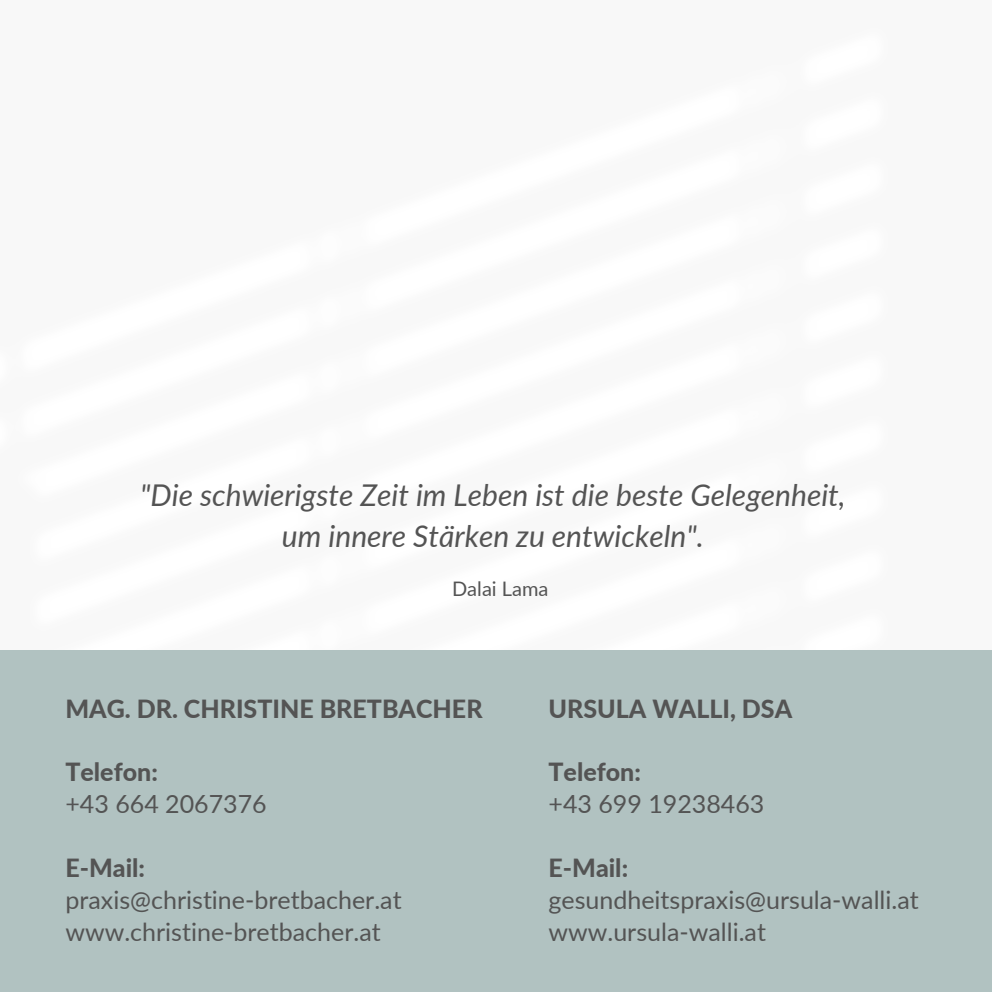
<style>
.page{position:relative;width:992px;height:992px;background:#fff}
.page>*{position:absolute;margin:0;border:0;box-sizing:border-box;transform-origin:0 0}
.t1{font:italic 30px/41.2px "Lato";color:#545454;text-align:center}
.t2{font:25px/32px "Lato";color:#545454}
.t3{font:800 25px "Lato";color:#545454}
.t4{font:20px "Lato";color:#545454}
</style>
<div class="page">
<div style="left:0;top:650px;width:992px;height:342px;background:#b1c2c1"></div>
<p class="t1" style="left:140px;top:474px;width:707px">"Die schwierigste Zeit im Leben ist die beste Gelegenheit, um innere Stärken zu entwickeln".</p>
<p class="t4" style="left:452px;top:576px;width:98px">Dalai Lama</p>
<p class="t3" style="left:65px;top:693px;width:419px">MAG. DR. CHRISTINE BRETBACHER</p>
<p class="t3" style="left:65px;top:757px;width:94px">Telefon:</p>
<p class="t2" style="left:65px;top:787px;width:203px">+43 664 2067376</p>
<p class="t3" style="left:65px;top:852px;width:81px">E-Mail:</p>
<p class="t2" style="left:65px;top:883px;width:338px">praxis@christine-bretbacher.at www.christine-bretbacher.at</p>
<p class="t3" style="left:548px;top:693px;width:245px">URSULA WALLI, DSA</p>
<p class="t3" style="left:548px;top:757px;width:94px">Telefon:</p>
<p class="t2" style="left:548px;top:787px;width:217px">+43 699 19238463</p>
<p class="t3" style="left:548px;top:852px;width:81px">E-Mail:</p>
<p class="t2" style="left:548px;top:883px;width:372px">gesundheitspraxis@ursula-walli.at www.ursula-walli.at</p>
</div>
